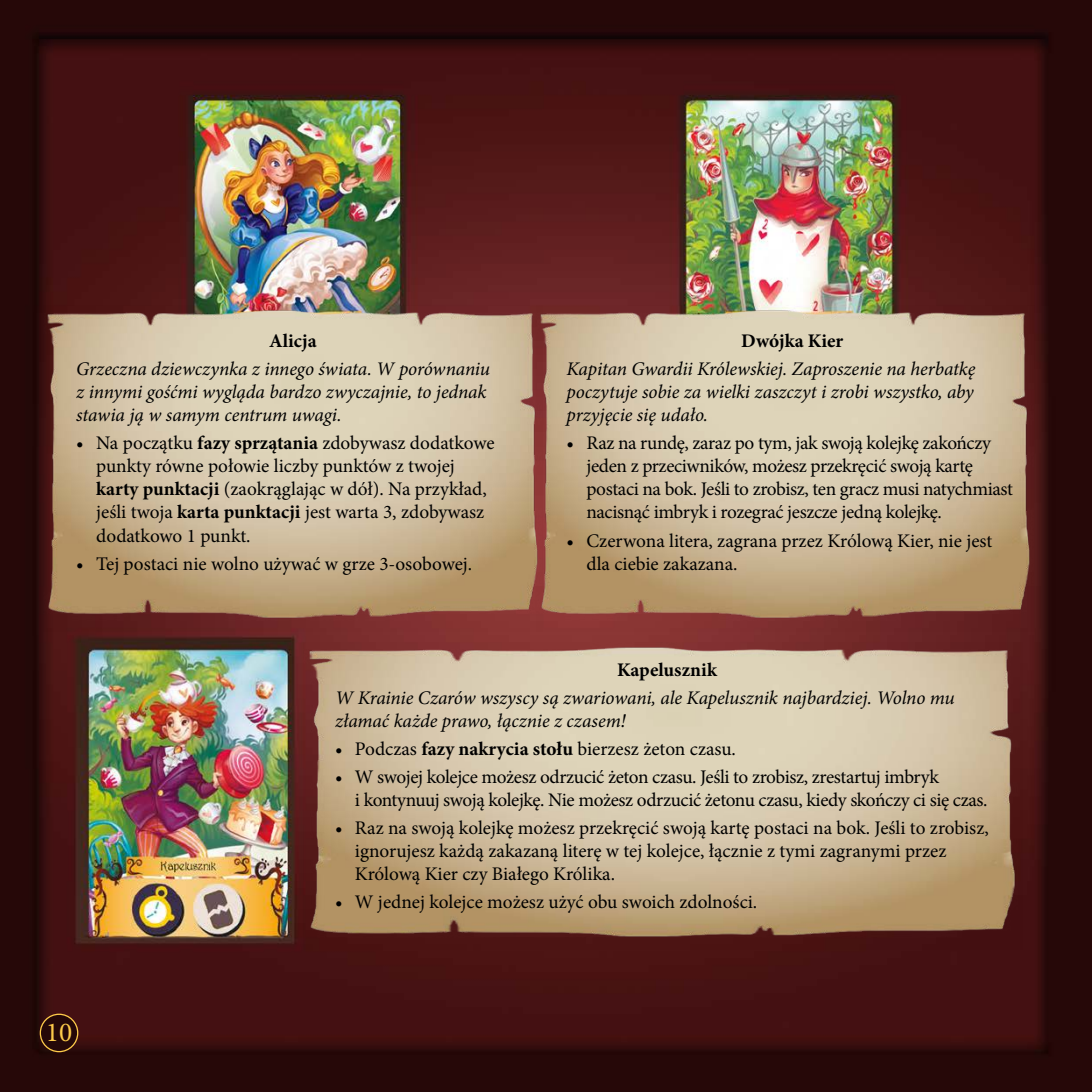
<style>
.page{position:relative;width:1092px;height:1092px;background:#fff}
.page>*{position:absolute;margin:0;border:0;box-sizing:border-box;transform-origin:0 0}
.t1{font:27.3px "Minion Pro";color:#fecb4a}
.t2{font:19.25px/23.1px "Minion Pro";letter-spacing:-.01em;color:#000}
.t3{font:italic 19.25px/23.1px "Minion Pro";letter-spacing:-.005em;color:#000}
.t4{font:700 19.25px "Minion Pro";color:#000}
.s1{font-weight:700}
</style>
<div class="page">
<img style="left:0;top:0;width:1091px;height:1091px">
<img style="left:44px;top:305px;width:492px;height:326px">
<img style="left:303px;top:642px;width:719px;height:307px">
<img style="left:536px;top:305px;width:498px;height:326px">
<div style="left:40px;top:1014px;width:38px;height:37px;background:#250808;border-radius:50%"></div>
<div style="left:40px;top:1013px;width:38px;height:39px;border:1px solid #fecb4a;border-radius:50%"></div>
<p class="t4" style="left:269px;top:327px;width:49px">Alicja</p>
<p class="t3" style="left:76px;top:357px;width:415px">Grzeczna dziewczynka z innego świata. W porównaniu z innymi gośćmi wygląda bardzo zwyczajnie, to jednak stawia ją w samym centrum uwagi.</p>
<p class="t2" style="left:96px;top:431px;width:400px;text-indent:-20px">• Na początku <span class="s1">fazy sprzątania</span> zdobywasz dodatkowe punkty równe połowie liczby punktów z twojej <span class="s1">karty punktacji</span> (zaokrąglając w dół). Na przykład, jeśli twoja <span class="s1">karta punktacji</span> jest warta 3, zdobywasz dodatkowo 1 punkt.</p>
<p class="t2" style="left:76px;top:552px;width:397px">• Tej postaci nie wolno używać w grze 3-osobowej.</p>
<p class="t4" style="left:741px;top:327px;width:104px">Dwójka Kier</p>
<p class="t3" style="left:566px;top:357px;width:410px;text-align:justify">Kapitan Gwardii Królewskiej. Zaproszenie na herbatkę poczytuje sobie za wielki zaszczyt i zrobi wszystko, aby przyjęcie się udało.</p>
<p class="t2" style="left:586px;top:431px;width:428px;text-indent:-20px">• Raz na rundę, zaraz po tym, jak swoją kolejkę zakończy jeden z przeciwników, możesz przekręcić swoją kartę postaci na bok. Jeśli to zrobisz, ten gracz musi natychmiast nacisnąć imbryk i rozegrać jeszcze jedną kolejkę.</p>
<p class="t2" style="left:586px;top:529px;width:407px;text-indent:-20px">• Czerwona litera, zagrana przez Królową Kier, nie jest dla ciebie zakazana.</p>
<h1 class="t1" style="left:46px;top:1013px;width:28px">10</h1>
<p class="t4" style="left:617px;top:655px;width:101px">Kapelusznik</p>
<p class="t3" style="left:335px;top:685px;width:621px">W Krainie Czarów wszyscy są zwariowani, ale Kapelusznik najbardziej. Wolno mu złamać każde prawo, łącznie z czasem!</p>
<p class="t2" style="left:335px;top:737px;width:402px">• Podczas <span class="s1">fazy nakrycia stołu</span> bierzesz żeton czasu.</p>
<p class="t2" style="left:355px;top:765px;width:634px;text-indent:-20px">• W swojej kolejce możesz odrzucić żeton czasu. Jeśli to zrobisz, zrestartuj imbryk<br>i kontynuuj swoją kolejkę. Nie możesz odrzucić żetonu czasu, kiedy skończy ci się czas.</p>
<p class="t2" style="left:355px;top:816px;width:635px;text-indent:-20px">• Raz na swoją kolejkę możesz przekręcić swoją kartę postaci na bok. Jeśli to zrobisz, ignorujesz każdą zakazaną literę w tej kolejce, łącznie z tymi zagranymi przez<br>Królową Kier czy Białego Królika.</p>
<p class="t2" style="left:335px;top:890px;width:424px">• W jednej kolejce możesz użyć obu swoich zdolności.</p>
</div>
